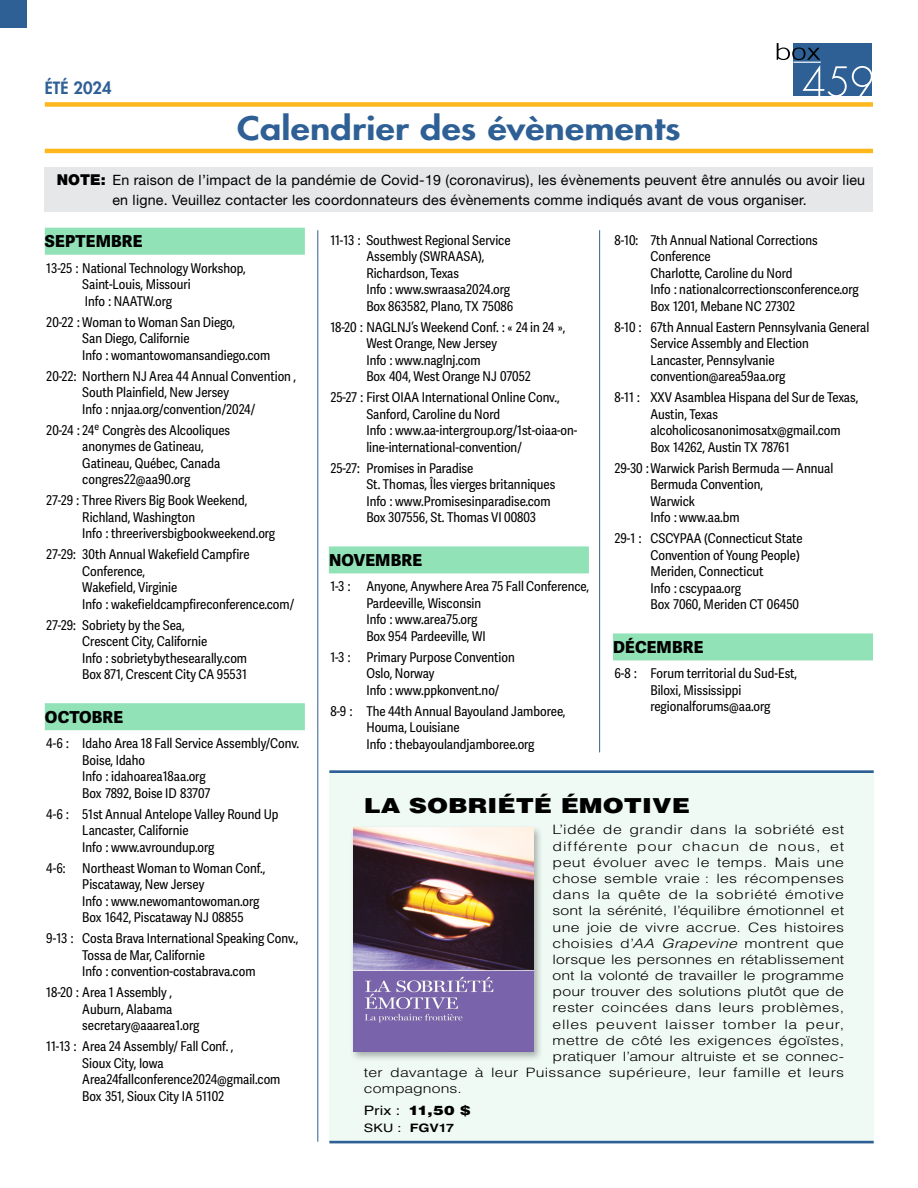
<style>
.page{position:relative;width:918px;height:1188px;background:#fff}
.page>*{position:absolute;margin:0;border:0;box-sizing:border-box;transform-origin:0 0}
.t1{font:800 31.5px "Futura Std";letter-spacing:.005em;color:#2e6095;scale:1.2 1}
.t2{font:900 20.7px "Helvetica LT Std";color:#000;scale:1.22 1}
.t3{font:800 16.5px "Adelle Sans";letter-spacing:.01em;color:#000}
.t4{font:800 16.5px "Futura Std";letter-spacing:.005em;color:#2e6095}
.t5{font:14.25px/19.5px "Helvetica Neue LT Std";letter-spacing:.015em;color:#000;text-align:center}
.t6{font:13.5px/16.5px "Adelle Sans Cnd";color:#000}
.t7{font:300 12.9px "Helvetica LT Std";letter-spacing:.015em;color:#000;scale:1.22 1}
.t8{font:300 12.9px "Helvetica LT Std";letter-spacing:.045em;color:#000;scale:1.22 1}
.t9{font:300 12.9px "Helvetica LT Std";letter-spacing:.035em;color:#000;scale:1.22 1}
.t10{font:300 12.9px "Helvetica LT Std";letter-spacing:.06em;color:#000;scale:1.22 1}
.t11{font:900 12.9px "Helvetica LT Std";color:#000;scale:1.22 1}
.t12{font:700 11.7px "Helvetica LT Std";letter-spacing:-.005em;color:#000;scale:1.22 1}
.s1{font-weight:900;font-size:15px}
.s2{font-style:italic}
.s3{font-weight:400}
</style>
<div class="page">
<div style="left:45px;top:228px;width:260px;height:27px;background:#91e2b6"></div>
<div style="left:45px;top:703px;width:260px;height:27px;background:#91e2b6"></div>
<div style="left:329px;top:546px;width:260px;height:27px;background:#91e2b6"></div>
<div style="left:613px;top:633px;width:260px;height:27px;background:#91e2b6"></div>
<div style="left:45px;top:102px;width:828px;height:5px;background:#ffb71e"></div>
<hr style="left:45px;top:149px;width:828px;height:4px;background:#ffb71e">
<div style="left:0;top:0;width:27px;height:28px;background:#2e6095"></div>
<hr style="left:599px;top:230px;width:1px;height:522px;background:#2e6095">
<hr style="left:318px;top:230px;width:1px;height:912px;background:#2e6095">
<svg style="left:777px;top:43px;width:95px;height:53px"></svg>
<div style="left:45px;top:167px;width:828px;height:45px;background:#e6e7e8"></div>
<div style="left:329px;top:770px;width:545px;height:373px;background:#eaf8f1"></div>
<div style="left:349px;top:824px;width:194px;height:237px;background:#000;opacity:.3"></div>
<img style="left:353px;top:828px;width:180px;height:224px">
<hr style="left:329px;top:770px;width:545px;height:3px;background:#2e6095">
<hr style="left:329px;top:1141px;width:545px;height:3px;background:#2e6095">
<p class="t4" style="left:45px;top:77px;width:68px">ÉTÉ 2024</p>
<h1 class="t1" style="left:237px;top:108px;width:371px">Calendrier des évènements</h1>
<p class="t5" style="left:57px;top:170px;width:810px"><span class="s1">NOTE:</span> En raison de l’impact de la pandémie de Covid-19 (coronavirus), les évènements peuvent être annulés ou avoir lieu en ligne. Veuillez contacter les coordonnateurs des évènements comme indiqués avant de vous organiser.</p>
<p class="t3" style="left:45px;top:231px;width:99px">SEPTEMBRE</p>
<p class="t6" style="left:82px;top:260px;width:165px;text-indent:-36px">13-25 : National Technology Workshop,<br>Saint-Louis, Missouri<br>Info : NAATW.org</p>
<p class="t6" style="left:82px;top:314px;width:190px;text-indent:-36px">20-22 : Woman to Woman San Diego,<br>San Diego, Californie<br>Info : womantowomansandiego.com</p>
<p class="t6" style="left:82px;top:368px;width:215px;text-indent:-36px">20-22: Northern NJ Area 44 Annual Convention ,<br>South Plainfield, New Jersey <br>Info : nnjaa.org/convention/2024/</p>
<p class="t6" style="left:82px;top:422px;width:149px;text-indent:-36px">20-24 : 24<sup>e</sup> Congrès des Alcooliques anonymes de Gatineau,<br>Gatineau, Québec, Canada congres22@aa90.org</p>
<p class="t6" style="left:82px;top:493px;width:194px;text-indent:-36px">27-29 : Three Rivers Big Book Weekend,<br>Richland, Washington<br>Info : threeriversbigbookweekend.org</p>
<p class="t6" style="left:82px;top:547px;width:213px;text-indent:-36px">27-29: 30th Annual Wakefield Campfire<br>Conference,<br>Wakefield, Virginie<br>Info : wakefieldcampfireconference.com/</p>
<p class="t6" style="left:82px;top:617px;width:166px;text-indent:-36px">27-29: Sobriety by the Sea,<br>Crescent City, Californie<br>Info : sobrietybythesearally.com<br>Box 871, Crescent City CA 95531</p>
<p class="t3" style="left:45px;top:706px;width:80px">OCTOBRE</p>
<p class="t6" style="left:82px;top:736px;width:218px;text-indent:-36px">4-6 : Idaho Area 18 Fall Service Assembly/Conv.<br>Boise, Idaho<br>Info : idahoarea18aa.org <br>Box 7892, Boise ID 83707</p>
<p class="t6" style="left:82px;top:806px;width:198px;text-indent:-36px">4-6 : 51st Annual Antelope Valley Round Up<br>Lancaster, Californie <br>Info : www.avroundup.org</p>
<p class="t6" style="left:82px;top:860px;width:185px;text-indent:-36px">4-6: Northeast Woman to Woman Conf.,<br>Piscataway, New Jersey<br>Info : www.newomantowoman.org<br>Box 1642, Piscataway NJ 08855</p>
<p class="t6" style="left:82px;top:931px;width:218px;text-indent:-36px">9-13 : Costa Brava International Speaking Conv.,<br>Tossa de Mar, Californie<br>Info : convention-costabrava.com</p>
<p class="t6" style="left:82px;top:985px;width:119px;text-indent:-36px">18-20 : Area 1 Assembly ,<br>Auburn, Alabama   secretary@aaarea1.org</p>
<p class="t6" style="left:82px;top:1039px;width:200px;text-indent:-36px">11-13 : Area 24 Assembly/ Fall Conf. ,<br>Sioux City, Iowa<br>Area24fallconference2024@gmail.com<br>Box 351, Sioux City IA 51102</p>
<p class="t6" style="left:366px;top:232px;width:148px;text-indent:-36px">11-13 : Southwest Regional Service<br>Assembly (SWRAASA),<br>Richardson, Texas<br>Info : www.swraasa2024.org  <br>Box 863582, Plano, TX 75086</p>
<p class="t6" style="left:366px;top:319px;width:201px;text-indent:-36px">18-20 : NAGLNJ’s Weekend Conf. : « 24 in 24 »,<br>West Orange, New Jersey<br>Info : www.naglnj.com<br>Box 404, West Orange NJ 07052</p>
<p class="t6" style="left:366px;top:390px;width:213px;text-indent:-36px">25-27 : First OIAA International Online Conv., Sanford, Caroline du Nord<br>Info : www.aa-intergroup.org/1st-oiaa-on&shy;line-international-convention/</p>
<p class="t6" style="left:366px;top:460px;width:190px;text-indent:-36px">25-27: Promises in Paradise<br>St. Thomas, Îles vierges britanniques Info : www.Promisesinparadise.com  Box 307556, St. Thomas VI 00803</p>
<p class="t3" style="left:329px;top:550px;width:95px">NOVEMBRE</p>
<p class="t6" style="left:366px;top:579px;width:224px;text-indent:-36px">1-3 : Anyone, Anywhere Area 75 Fall Conference,<br>Pardeeville, Wisconsin<br>Info : www.area75.org<br>Box 954 Pardeeville, WI</p>
<p class="t6" style="left:366px;top:649px;width:152px;text-indent:-36px">1-3 : Primary Purpose Convention  <br>Oslo, Norway<br>Info : www.ppkonvent.no/</p>
<p class="t6" style="left:366px;top:703px;width:201px;text-indent:-36px">8-9 : The 44th Annual Bayouland Jamboree,<br>Houma, Louisiane<br>Info : thebayoulandjamboree.org</p>
<p class="t6" style="left:650px;top:232px;width:210px;text-indent:-36px">8-10: 7th Annual National Corrections<br>Conference<br>Charlotte, Caroline du Nord<br>Info : nationalcorrectionsconference.org<br>Box 1201, Mebane NC 27302</p>
<p class="t6" style="left:650px;top:319px;width:220px;text-indent:-36px">8-10 : 67th Annual Eastern Pennsylvania General Service Assembly and Election<br>Lancaster, Pennsylvanie  convention@area59aa.org</p>
<p class="t6" style="left:650px;top:390px;width:209px;text-indent:-36px">8-11 : XXV Asamblea Hispana del Sur de Texas,<br>Austin, Texas alcoholicosanonimosatx@gmail.com<br>Box 14262, Austin TX 78761</p>
<p class="t6" style="left:650px;top:460px;width:184px;text-indent:-36px">29-30 :Warwick Parish Bermuda — Annual<br>Bermuda Convention,<br>Warwick <br>Info : www.aa.bm</p>
<p class="t6" style="left:650px;top:531px;width:154px;text-indent:-36px">29-1 : CSCYPAA (Connecticut State<br>Convention of Young People)<br>Meriden, Connecticut<br>Info : cscypaa.org<br>Box 7060, Meriden CT 06450</p>
<p class="t3" style="left:613px;top:637px;width:92px">DÉCEMBRE</p>
<p class="t6" style="left:650px;top:666px;width:148px;text-indent:-36px">6-8 : Forum territorial du Sud-Est,<br>Biloxi, Mississippi regionalforums@aa.org</p>
<h2 class="t2" style="left:364px;top:792px;width:269px">LA SOBRIÉTÉ ÉMOTIVE</h2>
<p class="t7" style="left:553px;top:822px;width:240px">L’idée de grandir dans la sobriété est</p>
<p class="t10" style="left:553px;top:838px;width:240px">différente pour chacun de nous, et</p>
<p class="t7" style="left:553px;top:854px;width:240px">peut évoluer avec le temps. Mais une</p>
<p class="t7" style="left:553px;top:870px;width:240px">chose semble vraie : les récompenses</p>
<p class="t9" style="left:553px;top:887px;width:240px">dans la quête de la sobriété émotive</p>
<p class="t7" style="left:553px;top:903px;width:240px">sont la sérénité, l’équilibre émotionnel et</p>
<p class="t7" style="left:553px;top:919px;width:240px">une joie de vivre accrue. Ces histoires</p>
<p class="t7" style="left:553px;top:935px;width:240px">choisies d’<span class="s2">AA Grapevine</span> montrent que</p>
<p class="t7" style="left:553px;top:951px;width:240px">lorsque les personnes en rétablissement</p>
<p class="t7" style="left:553px;top:967px;width:240px">ont la volonté de travailler le programme</p>
<p class="t7" style="left:553px;top:984px;width:240px">pour trouver des solutions plutôt que de</p>
<p class="t7" style="left:553px;top:1000px;width:240px">rester coincées dans leurs problèmes,</p>
<p class="t8" style="left:553px;top:1016px;width:240px">elles peuvent laisser tomber la peur,</p>
<p class="t7" style="left:553px;top:1032px;width:240px">mettre de côté les exigences égoïstes,</p>
<p class="t7" style="left:553px;top:1048px;width:240px">pratiquer l’amour altruiste et se connec-</p>
<p class="t7" style="left:364px;top:1065px;width:395px">ter davantage à leur Puissance supérieure, leur famille et leurs</p>
<p class="t7" style="left:364px;top:1081px;width:82px">compagnons.</p>
<p class="t11" style="left:364px;top:1102px;width:89px"><span class="s3">Prix :</span> 11,50 $</p>
<p class="t12" style="left:364px;top:1121px;width:75px"><span class="s3">SKU :</span> FGV17</p>
</div>
